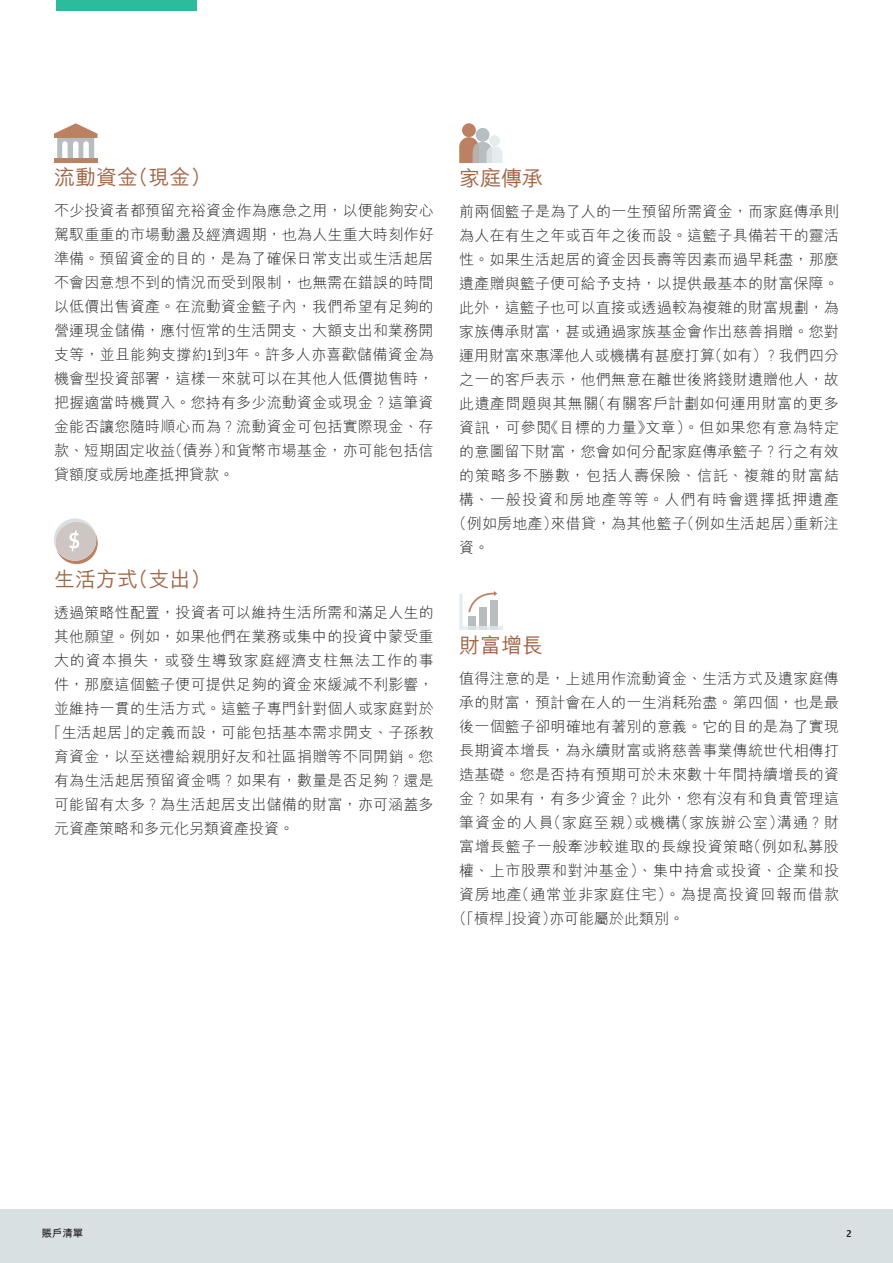
<style>
.page{position:relative;width:893px;height:1263px;background:#fff}
.page>*{position:absolute;margin:0;border:0;box-sizing:border-box;transform-origin:0 0}
.t1{font:500 21px "M Hei HK";color:#a16545}
.t2{font:300 15px/24px "M Hei HK";letter-spacing:.015em;color:#231f20;text-align:justify}
.t3{font:300 15px "M Hei HK";letter-spacing:.06em;color:#231f20}
.t4{font:300 15px "M Hei HK";letter-spacing:.035em;color:#231f20}
.t5{font:300 15px "M Hei HK";letter-spacing:.04em;color:#231f20}
.t6{font:300 15px "M Hei HK";letter-spacing:.065em;color:#231f20}
.t7{font:700 10.5px "M Hei HK";color:#231f20}
.t8{font:500 10.5px "Amplitude";color:#231f20}
.s1{font-family:"Amplitude"}
</style>
<div class="page">
<div style="left:0;top:1209px;width:893px;height:54px;background:#d9e0e2"></div>
<div style="left:56px;top:0;width:141px;height:11px;background:#2cbc9b"></div>
<hr style="left:54px;top:158px;width:44px;height:4px;background:#bc8063">
<svg style="left:54px;top:123px;width:44px;height:35px"></svg>
<svg style="left:54px;top:518px;width:44px;height:46px"></svg>
<div style="left:462px;top:123px;width:14px;height:14px;background:#bc8063;border-radius:50%"></div>
<div style="left:476px;top:128px;width:13px;height:14px;background:#b6bec1;border-radius:50%"></div>
<div style="left:489px;top:135px;width:11px;height:11px;background:#e4ecee;border-radius:50%"></div>
<svg style="left:459px;top:137px;width:43px;height:26px"></svg>
<svg style="left:459px;top:591px;width:44px;height:39px"></svg>
<h1 class="t1" style="left:54px;top:162px;width:159px">流動資金（現金）</h1>
<p class="t2" style="left:54px;top:198px;width:381px">不少投資者都預留充裕資金作為應急之用，以便能夠安心駕馭重重的市場動盪及經濟週期，也為人生重大時刻作好準備。預留資金的目的，是為了確保日常支出或生活起居不會因意想不到的情況而受到限制，也無需在錯誤的時間以低價出售資產。在流動資金籃子內，我們希望有足夠的營運現金儲備，應付恆常的生活開支、大額支出和業務開支等，並且能夠支撐約<span class="s1">1</span>到<span class="s1">3</span>年。許多人亦喜歡儲備資金為機會型投資部署，這樣一來就可以在其他人低價拋售時，把握適當時機買入。您持有多少流動資金或現金？這筆資金能否讓您隨時順心而為？流動資金可包括實際現金、存款、短期固定收益（債券）和貨幣市場基金，亦可能包括信貸額度或房地產抵押貸款。</p>
<h1 class="t1" style="left:54px;top:564px;width:159px">生活方式（支出）</h1>
<p class="t2" style="left:54px;top:600px;width:381px">透過策略性配置，投資者可以維持生活所需和滿足人生的</p>
<p class="t2" style="left:54px;top:624px;width:381px">其他願望。例如，如果他們在業務或集中的投資中蒙受重</p>
<p class="t3" style="left:54px;top:650px;width:381px">大的資本損失，或發生導致家庭經濟支柱無法工作的事</p>
<p class="t2" style="left:54px;top:672px;width:381px">件，那麼這個籃子便可提供足夠的資金來緩減不利影響，</p>
<p class="t2" style="left:54px;top:696px;width:381px">並維持一貫的生活方式。這籃子專門針對個人或家庭對於</p>
<p class="t2" style="left:46px;top:720px;width:389px">「生活起居」的定義而設，可能包括基本需求開支、子孫教</p>
<p class="t2" style="left:54px;top:744px;width:381px">育資金，以至送禮給親朋好友和社區捐贈等不同開銷。您</p>
<p class="t2" style="left:54px;top:768px;width:381px">有為生活起居預留資金嗎？如果有，數量是否足夠？還是</p>
<p class="t2" style="left:54px;top:792px;width:381px">可能留有太多？為生活起居支出儲備的財富，亦可涵蓋多</p>
<p class="t2" style="left:54px;top:816px;width:241px">元資產策略和多元化另類資產投資。</p>
<h1 class="t1" style="left:459px;top:163px;width:85px">家庭傳承</h1>
<p class="t2" style="left:459px;top:199px;width:381px">前兩個籃子是為了人的一生預留所需資金，而家庭傳承則</p>
<p class="t2" style="left:459px;top:223px;width:381px">為人在有生之年或百年之後而設。這籃子具備若干的靈活</p>
<p class="t2" style="left:459px;top:247px;width:381px">性。如果生活起居的資金因長壽等因素而過早耗盡，那麼</p>
<p class="t2" style="left:459px;top:271px;width:381px">遺產贈與籃子便可給予支持，以提供最基本的財富保障。</p>
<p class="t2" style="left:459px;top:295px;width:381px">此外，這籃子也可以直接或透過較為複雜的財富規劃，為</p>
<p class="t2" style="left:459px;top:319px;width:381px">家族傳承財富，甚或通過家族基金會作出慈善捐贈。您對</p>
<p class="t2" style="left:459px;top:343px;width:381px">運用財富來惠澤他人或機構有甚麼打算（如有）？我們四分</p>
<p class="t2" style="left:459px;top:367px;width:381px">之一的客戶表示，他們無意在離世後將錢財遺贈他人，故</p>
<p class="t4" style="left:459px;top:393px;width:381px">此遺產問題與其無關（有關客戶計劃如何運用財富的更多</p>
<p class="t4" style="left:459px;top:417px;width:381px">資訊，可參閱《目標的力量》文章）。但如果您有意為特定</p>
<p class="t2" style="left:459px;top:439px;width:381px">的意圖留下財富，您會如何分配家庭傳承籃子？行之有效</p>
<p class="t6" style="left:459px;top:465px;width:381px">的策略多不勝數，包括人壽保險、信託、複雜的財富結</p>
<p class="t3" style="left:459px;top:489px;width:381px">構、一般投資和房地產等等。人們有時會選擇抵押遺產</p>
<p class="t2" style="left:452px;top:511px;width:389px">（例如房地產）來借貸，為其他籃子（例如生活起居）重新注</p>
<p class="t2" style="left:459px;top:535px;width:31px">資。</p>
<h1 class="t1" style="left:459px;top:630px;width:85px">財富增長</h1>
<p class="t2" style="left:459px;top:666px;width:381px">值得注意的是，上述用作流動資金、生活方式及遺家庭傳</p>
<p class="t2" style="left:459px;top:690px;width:381px">承的財富，預計會在人的一生消耗殆盡。第四個，也是最</p>
<p class="t2" style="left:459px;top:714px;width:381px">後一個籃子卻明確地有著別的意義。它的目的是為了實現</p>
<p class="t2" style="left:459px;top:738px;width:381px">長期資本增長，為永續財富或將慈善事業傳統世代相傳打</p>
<p class="t2" style="left:459px;top:762px;width:381px">造基礎。您是否持有預期可於未來數十年間持續增長的資</p>
<p class="t2" style="left:459px;top:786px;width:381px">金？如果有，有多少資金？此外，您有沒有和負責管理這</p>
<p class="t3" style="left:459px;top:812px;width:381px">筆資金的人員（家庭至親）或機構（家族辦公室）溝通？財</p>
<p class="t4" style="left:459px;top:836px;width:381px">富增長籃子一般牽涉較進取的長線投資策略（例如私募股</p>
<p class="t5" style="left:459px;top:860px;width:381px">權、上市股票和對沖基金）、集中持倉或投資、企業和投</p>
<p class="t3" style="left:459px;top:884px;width:381px">資房地產（通常並非家庭住宅）。為提高投資回報而借款</p>
<p class="t2" style="left:452px;top:906px;width:234px">（「槓桿」投資）亦可能屬於此類別。</p>
<p class="t7" style="left:41px;top:1225px;width:44px">賬戶清單</p>
<p class="t8" style="left:846px;top:1227px;width:7px">2</p>
</div>
